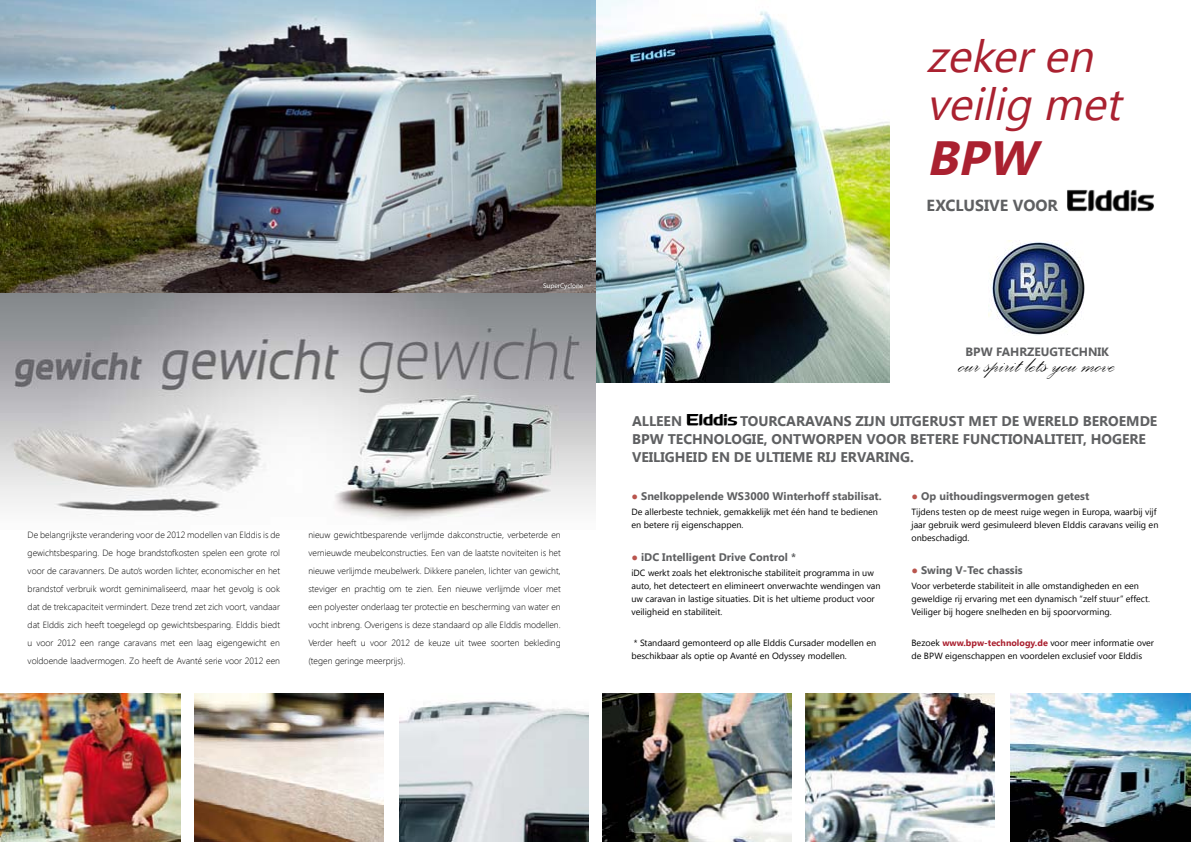
<style>
.page{position:relative;width:1191px;height:842px;background:#fff}
.page>*{position:absolute;margin:0;border:0;box-sizing:border-box;transform-origin:0 0}
.t1{font:italic 700 48px "Segoe UI";color:#aa2130}
.t2{font:italic 45px/48px "Segoe UI";color:#aa2130}
.t3{font:30px "Palace Script";color:#000}
.t4{font:700 16px "Segoe UI";color:#5f6062}
.t5{font:700 14px "Segoe UI";color:#5f6062}
.t6{font:700 12px "Segoe UI";color:#5f6062}
.t7{font:700 11px "Segoe UI";color:#5f6062}
.t8{font:300 9px/18px "Segoe UI";color:#000;text-align:justify}
.t9{font:9px/13px "Segoe UI";color:#000}
.t10{font:7px "Myriad Pro";color:#fff}
.s1{color:#b9554e}
.s2{font-weight:700;color:#aa2130}
</style>
<div class="page">
<img style="left:1067px;top:189px;width:87px;height:23px">
<img style="left:686px;top:414px;width:52px;height:12px">
<img style="left:595px;top:0;width:294px;height:383px">
<img style="left:988px;top:240px;width:97px;height:95px">
<img style="left:602px;top:693px;width:189px;height:149px">
<img style="left:805px;top:693px;width:189px;height:149px">
<img style="left:1010px;top:693px;width:181px;height:149px">
<img style="left:0;top:0;width:595px;height:293px">
<img style="left:0;top:293px;width:595px;height:228px">
<img style="left:0;top:693px;width:180px;height:149px">
<img style="left:195px;top:693px;width:189px;height:149px">
<img style="left:399px;top:701px;width:189px;height:141px">
<p class="t10" style="left:543px;top:281px;width:42px">SuperCyclone</p>
<p class="t8" style="left:28px;top:525px;width:254px">De belangrijkste verandering voor de 2012 modellen van Elddis is de gewichtsbesparing. De hoge brandstofkosten spelen een grote rol voor de caravanners. De auto’s worden lichter, economischer en het brandstof verbruik wordt geminimaliseerd, maar het gevolg is ook dat de trekcapaciteit vermindert. Deze trend zet zich voort, vandaar dat Elddis zich heeft toegelegd op gewichtsbesparing. Elddis biedt u voor 2012 een range caravans met een laag eigengewicht en voldoende laadvermogen. Zo heeft de Avanté serie voor 2012 een</p>
<p class="t8" style="left:308px;top:525px;width:254px">nieuw gewichtbesparende verlijmde dakconstructie, verbeterde en vernieuwde meubelconstructies. Een van de laatste noviteiten is het nieuwe verlijmde meubelwerk. Dikkere panelen, lichter van gewicht, steviger en prachtig om te zien. Een nieuwe verlijmde vloer met een polyester onderlaag ter protectie en bescherming van water en vocht inbreng. Overigens is deze standaard op alle Elddis modellen.<br>Verder heeft u voor 2012 de keuze uit twee soorten bekleding (tegen geringe meerprijs).</p>
<h2 class="t2" style="left:926px;top:30px;width:208px">zekeren veilig met</h2>
<h1 class="t1" style="left:926px;top:123px;width:124px">BPW</h1>
<h3 class="t4" style="left:926px;top:194px;width:133px">EXCLUSIVE VOOR</h3>
<h3 class="t6" style="left:965px;top:343px;width:145px">BPW FAHRZEUGTECHNIK</h3>
<h3 class="t3" style="left:959px;top:344px;width:158px">our spirit lets you move</h3>
<h3 class="t5" style="left:632px;top:411px;width:19px">ALLEEN</h3>
<h3 class="t5" style="left:740px;top:411px;width:76px">TOURCA RAVANS</h3>
<h3 class="t5" style="left:855px;top:411px;width:93px">ZIJN UITGERUST</h3>
<h3 class="t5" style="left:968px;top:411px;width:95px">METDE WERELD</h3>
<h3 class="t5" style="left:1082px;top:411px;width:66px">BEROEMDE</h3>
<h3 class="t5" style="left:632px;top:429px;width:162px">BPW TECHNOLOGIE, ONTW</h3>
<h3 class="t5" style="left:815px;top:429px;width:30px">ORPEN</h3>
<h3 class="t5" style="left:866px;top:429px;width:53px">VOOR BETE</h3>
<h3 class="t5" style="left:942px;top:429px;width:37px">RE FUNCTI</h3>
<h3 class="t5" style="left:1012px;top:429px;width:20px">ONALITEIT</h3>
<h3 class="t5" style="left:1083px;top:429px;width:63px">, HOGERE</h3>
<h3 class="t5" style="left:632px;top:447px;width:8px">VEILI</h3>
<h3 class="t5" style="left:665px;top:447px;width:29px">GHEID</h3>
<h3 class="t5" style="left:711px;top:447px;width:53px">ENDEULTIE</h3>
<h3 class="t5" style="left:792px;top:447px;width:123px">ME RIJ ERVARING.</h3>
<p class="t7" style="left:631px;top:488px;width:252px"><span class="s1">●</span> SNELKOPPELENDE WS3000 WINTERHOFF STABILISAT.</p>
<p class="t9" style="left:631px;top:505px;width:248px">De allerbeste techniek, gemakkelijk met één hand te bedienen en betere rij eigenschappen.</p>
<p class="t7" style="left:631px;top:549px;width:166px"><span class="s1">●</span> IDC INTELLIGENT DRIVE CONTROL *</p>
<p class="t9" style="left:631px;top:566px;width:251px">iDC werkt zoals het elektronische stabiliteit programma in uw auto, het detecteert en elimineert onverwachte wendingen van uw caravan in lastige situaties. Dit is het ultieme product voor veiligheid en stabiliteit.</p>
<p class="t9" style="left:631px;top:636px;width:246px">* Standaard gemonteerd op alle Elddis Cursader modellen en beschikbaar als optie op Avanté en Odyssey modellen.</p>
<p class="t7" style="left:911px;top:488px;width:179px"><span class="s1">●</span> OP UITHOUDINGSVERMOGEN GETEST</p>
<p class="t9" style="left:911px;top:505px;width:248px">Tijdens testen op de meest ruige wegen in Europa, waarbij vijf jaar gebruik werd gesimuleerd bleven Elddis caravans veilig en onbeschadigd.</p>
<p class="t7" style="left:911px;top:562px;width:113px"><span class="s1">●</span> SWING V-TEC CHASSIS</p>
<p class="t9" style="left:911px;top:579px;width:240px">Voor verbeterde stabiliteit in alle omstandigheden en een geweldige rij ervaring met een dynamisch “zelf stuur” effect.<br>Veiliger bij hogere snelheden en bij spoorvorming.</p>
<p class="t9" style="left:911px;top:636px;width:244px">Bezoek <span class="s2">WWW.BPW-TECHNOLOGY.DE</span> voor meer informatie over de BPW eigenschappen en voordelen exclusief voor Elddis</p>
</div>
